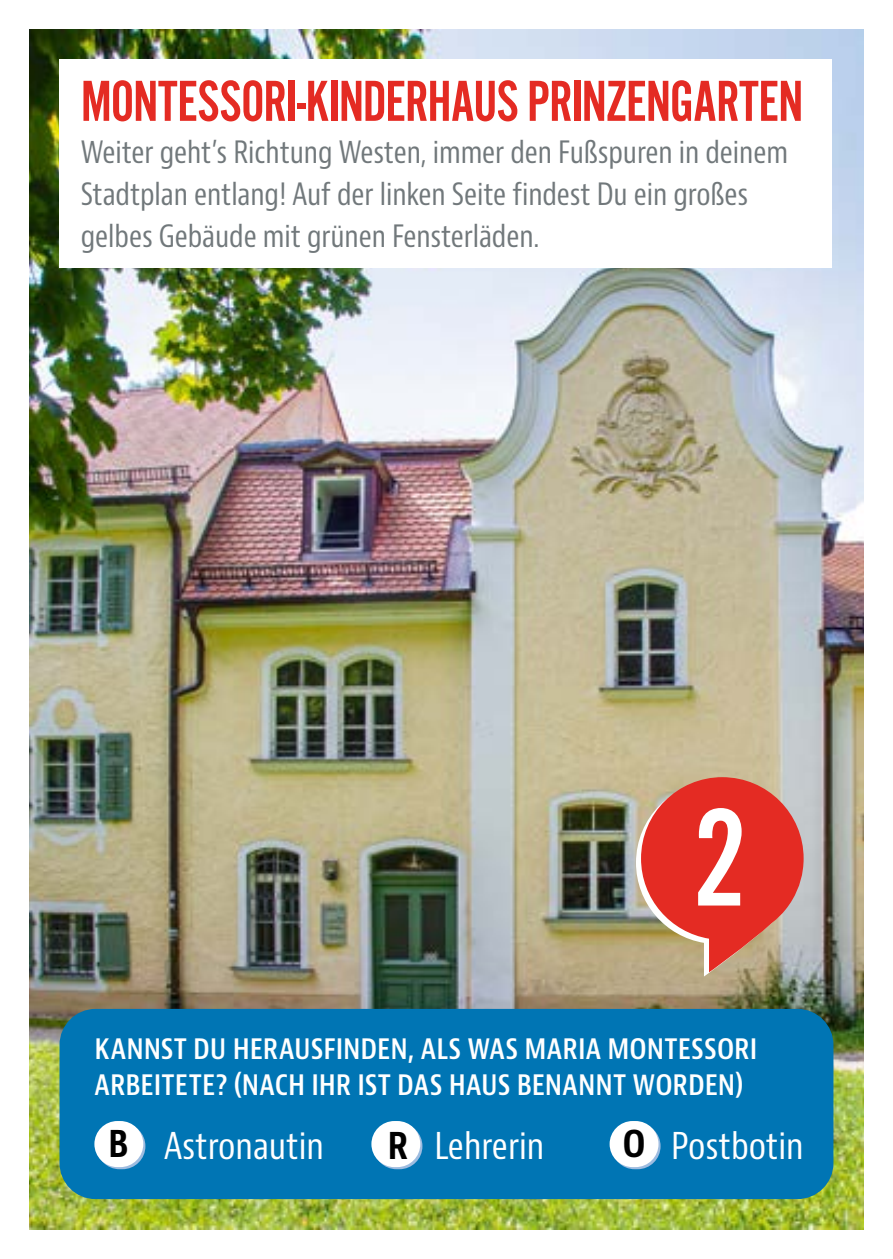
<style>
.page{position:relative;width:893px;height:1259px;background:#fff}
.page>*{position:absolute;margin:0;border:0;box-sizing:border-box;transform-origin:0 0}
.t1{font:144px "Alternate Got No 2 D";color:#fff}
.t2{font:60px "Alternate Got No 2 D";letter-spacing:-.015em;color:#e42b23}
.t3{font:condensed 36px "Bernino Sans";color:#fff}
.t4{font:condensed 30px/42px "Bernino Sans";letter-spacing:-.005em;color:#71787b}
.t5{font:600 condensed 30px/36px "Bernino Sans";color:#fff}
.s1{font-weight:700;color:#000}
</style>
<div class="page">
<img style="left:30px;top:30px;width:833px;height:1199px">
<div style="left:60px;top:1009px;width:773px;height:190px;background:#0075b4;border-radius:36px"></div>
<div style="left:60px;top:60px;width:772px;height:208px;background:#fff"></div>
<svg style="left:636px;top:777px;width:168px;height:199px;background:#d75d4e"></svg>
<svg style="left:97px;top:1123px;width:48px;height:46px"></svg>
<div style="left:94px;top:1121px;width:49px;height:46px;background:#fff;border-radius:23px"></div>
<svg style="left:374px;top:1123px;width:48px;height:46px"></svg>
<div style="left:371px;top:1121px;width:49px;height:46px;background:#fff;border-radius:23px"></div>
<svg style="left:612px;top:1123px;width:49px;height:46px"></svg>
<div style="left:610px;top:1121px;width:48px;height:46px;background:#fff;border-radius:23px"></div>
<h2 class="t2" style="left:81px;top:69px;width:724px">MONTESSORI-KINDERHAUS PRINZENGARTEN</h2>
<p class="t4" style="left:81px;top:132px;width:709px">Weiter geht’s Richtung Westen, immer den Fußspuren in deinem<br>Stadtplan entlang! Auf der linken Seite findest Du ein großes gelbes Gebäude mit grünen Fensterläden.</p>
<h1 class="t1" style="left:693px;top:782px;width:56px">2</h1>
<p class="t5" style="left:94px;top:1030px;width:664px">KANNST DU HERAUSFINDEN, ALS WAS MARIA MONTESSORI<br>ARBEITETE? (NACH IHR IST DAS HAUS BENANNT WORDEN)</p>
<p class="t3" style="left:109px;top:1123px;width:217px"><span class="s1">B</span> Astronautin</p>
<p class="t3" style="left:388px;top:1123px;width:158px"><span class="s1">R</span> Lehrerin</p>
<p class="t3" style="left:623px;top:1123px;width:182px"><span class="s1">O</span> Postbotin</p>
</div>
